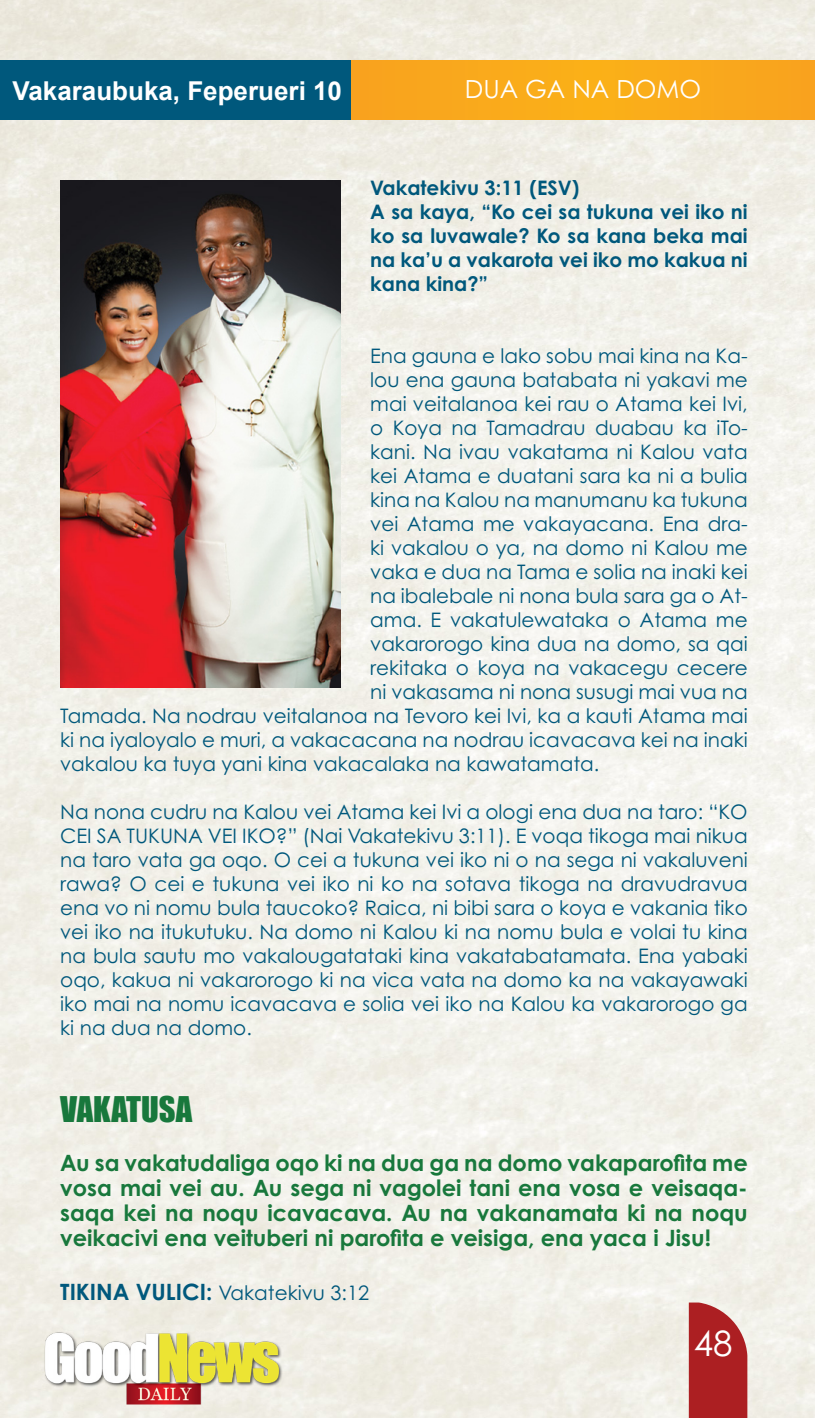
<style>
.page{position:relative;width:815px;height:1418px;background:#fff}
.page>*{position:absolute;margin:0;border:0;box-sizing:border-box;transform-origin:0 0}
.t1{font:35px "Century Gothic Pro";color:#fff}
.t2{font:32.5px "Impact";color:#18783c}
.t3{font:700 26px "Arial";color:#fff}
.t4{font:25px "Century Gothic Pro";color:#fff}
.t5{font:700 22.5px/25px "Century Gothic Pro";color:#18783c;text-align:justify}
.t6{font:20px/24px "Century Gothic Pro";color:#00587c;text-align:justify}
.t7{font:700 20px/24px "Century Gothic Pro";color:#00587c;text-align:justify}
.s1{font-weight:700;font-size:22.5px}
</style>
<div class="page">
<img style="left:0;top:0;width:815px;height:1417px">
<div style="left:168px;top:60px;width:647px;height:60px;background:#f9a91c"></div>
<div style="left:0;top:60px;width:351px;height:60px;background:#00587c"></div>
<div style="left:689px;top:1302px;width:58px;height:115px;background:#ac1f22"></div>
<img style="left:39px;top:1330px;width:246px;height:76px">
<img style="left:60px;top:180px;width:280px;height:507px">
<p class="t3" style="left:13px;top:73px;width:331px">Vakaraubuka, Feperueri 10</p>
<p class="t4" style="left:465px;top:73px;width:238px">DUA GA NA DOMO</p>
<p class="t7" style="left:370px;top:175px;width:211px">Vakatekivu 3:11 (ESV)</p>
<p class="t7" style="left:370px;top:199px;width:379px">A sa kaya, “Ko cei sa tukuna vei iko ni ko sa luvawale? Ko sa kana beka mai na ka’u a vakarota vei iko mo kakua ni kana kina?”</p>
<p class="t6" style="left:370px;top:343px;width:379px">Ena gauna e lako sobu mai kina na Ka-</p>
<p class="t6" style="left:370px;top:367px;width:379px">lou ena gauna batabata ni yakavi me</p>
<p class="t6" style="left:370px;top:391px;width:379px">mai veitalanoa kei rau o Atama kei Ivi,</p>
<p class="t6" style="left:370px;top:415px;width:379px">o Koya na Tamadrau duabau ka iTo-</p>
<p class="t6" style="left:370px;top:439px;width:379px">kani. Na ivau vakatama ni Kalou vata</p>
<p class="t6" style="left:370px;top:463px;width:379px">kei Atama e duatani sara ka ni a bulia</p>
<p class="t6" style="left:370px;top:487px;width:379px">kina na Kalou na manumanu ka tukuna</p>
<p class="t6" style="left:370px;top:511px;width:379px">vei Atama me vakayacana. Ena dra-</p>
<p class="t6" style="left:370px;top:535px;width:379px">ki vakalou o ya, na domo ni Kalou me</p>
<p class="t6" style="left:370px;top:559px;width:379px">vaka e dua na Tama e solia na inaki kei</p>
<p class="t6" style="left:370px;top:583px;width:379px">na ibalebale ni nona bula sara ga o At-</p>
<p class="t6" style="left:370px;top:607px;width:379px">ama. E vakatulewataka o Atama me</p>
<p class="t6" style="left:370px;top:631px;width:379px">vakarorogo kina dua na domo, sa qai</p>
<p class="t6" style="left:370px;top:655px;width:379px">rekitaka o koya na vakacegu cecere</p>
<p class="t6" style="left:370px;top:679px;width:379px">ni vakasama ni nona susugi mai vua na</p>
<p class="t6" style="left:60px;top:703px;width:689px">Tamada. Na nodrau veitalanoa na Tevoro kei Ivi, ka a kauti Atama mai</p>
<p class="t6" style="left:60px;top:727px;width:689px">ki na iyaloyalo e muri, a vakacacana na nodrau icavacava kei na inaki</p>
<p class="t6" style="left:60px;top:751px;width:541px">vakalou ka tuya yani kina vakacalaka na kawatamata.</p>
<p class="t6" style="left:60px;top:799px;width:689px">Na nona cudru na Kalou vei Atama kei Ivi a ologi ena dua na taro: “KO CEI SA TUKUNA VEI IKO?” (Nai Vakatekivu 3:11). E voqa tikoga mai nikua na taro vata ga oqo. O cei a tukuna vei iko ni o na sega ni vakaluveni rawa? O cei e tukuna vei iko ni ko na sotava tikoga na dravudravua ena vo ni nomu bula taucoko? Raica, ni bibi sara o koya e vakania tiko vei iko na itukutuku. Na domo ni Kalou ki na nomu bula e volai tu kina na bula sautu mo vakalougatataki kina vakatabatamata. Ena yabaki oqo, kakua ni vakarorogo ki na vica vata na domo ka na vakayawaki iko mai na nomu icavacava e solia vei iko na Kalou ka vakarorogo ga ki na dua na domo.</p>
<p class="t2" style="left:60px;top:1084px;width:133px">VAKATUSA</p>
<p class="t5" style="left:60px;top:1150px;width:689px">Au sa vakatudaliga oqo ki na dua ga na domo vakaparofita me vosa mai vei au. Au sega ni vagolei tani ena vosa e veisaqa&shy;saqa kei na noqu icavacava. Au na vakanamata ki na noqu veikacivi ena veituberi ni parofita e veisiga, ena yaca i Jisu!</p>
<p class="t6" style="left:60px;top:1280px;width:311px"><span class="s1">TIKINA VULICI:</span> Vakatekivu 3:12</p>
<h1 class="t1" style="left:694px;top:1322px;width:40px">48</h1>
</div>
